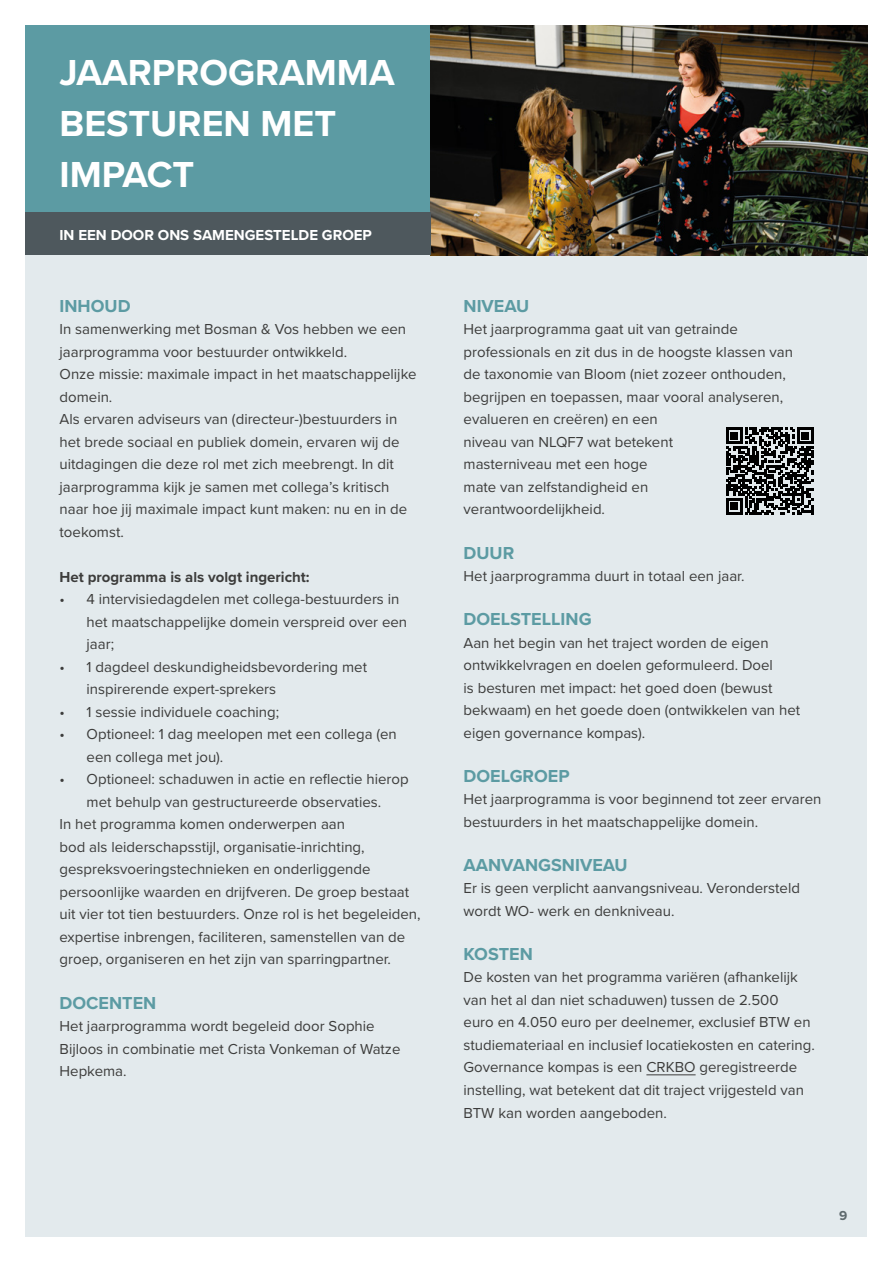
<style>
.page{position:relative;width:893px;height:1263px;background:#fff}
.page>*{position:absolute;margin:0;border:0;box-sizing:border-box;transform-origin:0 0}
.t1{font:700 37.5px/51px "Proxima Nova";color:#fff}
.t2{font:700 18px "Proxima Nova";color:#5c9ba3}
.t3{font:15px/22.5px "Proxima Nova";color:#3c3c3b}
.t4{font:700 15px "Proxima Nova";color:#3c3c3b}
.t5{font:700 15px "Proxima Nova";color:#fff}
.t6{font:700 13.5px "Proxima Nova";color:#5f6a6e}
</style>
<div class="page">
<div style="left:26px;top:26px;width:841px;height:1211px;background:#e3eaed"></div>
<hr style="left:646px;top:1074px;width:50px;height:1px;background:#3c3c3b">
<div style="left:26px;top:26px;width:405px;height:191px;background:#5c9ba3"></div>
<img style="left:431px;top:26px;width:436px;height:229px">
<div style="left:26px;top:213px;width:405px;height:42px;background:#4e585d"></div>
<svg style="left:726px;top:427px;width:87px;height:88px"></svg>
<h1 class="t1" style="left:60px;top:46px;width:337px">JAARPROGRAMMA<br>BESTUREN MET<br>IMPACT</h1>
<p class="t5" style="left:60px;top:224px;width:314px">IN EEN DOOR ONS SAMENGESTELDE GROEP</p>
<p class="t2" style="left:60px;top:292px;width:73px">INHOUD</p>
<p class="t3" style="left:60px;top:317px;width:358px">In samenwerking met Bosman &amp; Vos hebben we een jaarprogramma voor bestuurder ontwikkeld.<br>Onze missie: maximale impact in het maatschappelijke domein.<br>Als ervaren adviseurs van (directeur-)bestuurders in het brede sociaal en publiek domein, ervaren wij de uitdagingen die deze rol met zich meebrengt. In dit jaarprogramma kijk je samen met collega’s kritisch naar hoe jij maximale impact kunt maken: nu en in de toekomst.</p>
<p class="t4" style="left:60px;top:566px;width:252px">Het programma is als volgt ingericht:</p>
<p class="t3" style="left:87px;top:587px;width:322px;text-indent:-27px">• 4 intervisiedagdelen met collega-bestuurders in het maatschappelijke domein verspreid over een jaar;</p>
<p class="t3" style="left:87px;top:655px;width:282px;text-indent:-27px">• 1 dagdeel deskundigheidsbevordering met inspirerende expert-sprekers</p>
<p class="t3" style="left:60px;top:700px;width:221px">• 1 sessie individuele coaching;</p>
<p class="t3" style="left:87px;top:722px;width:312px;text-indent:-27px">• Optioneel: 1 dag meelopen met een collega (en een collega met jou).</p>
<p class="t3" style="left:60px;top:767px;width:351px">• Optioneel: schaduwen in actie en reflectie hierop</p>
<p class="t3" style="left:87px;top:790px;width:296px">met behulp van gestructureerde observaties.</p>
<p class="t3" style="left:60px;top:812px;width:287px">In het programma komen onderwerpen aan</p>
<p class="t3" style="left:60px;top:835px;width:307px">bod als leiderschapsstijl, organisatie-inrichting,</p>
<p class="t3" style="left:60px;top:857px;width:312px">gespreksvoeringstechnieken en onderliggende</p>
<p class="t3" style="left:60px;top:880px;width:351px">persoonlijke waarden en drijfveren. De groep bestaat</p>
<p class="t3" style="left:60px;top:902px;width:363px">uit vier tot tien bestuurders. Onze rol is het begeleiden,</p>
<p class="t3" style="left:60px;top:925px;width:347px">expertise inbrengen, faciliteren, samenstellen van de</p>
<p class="t3" style="left:60px;top:947px;width:333px">groep, organiseren en het zijn van sparringpartner.</p>
<p class="t2" style="left:60px;top:989px;width:98px">DOCENTEN</p>
<p class="t3" style="left:60px;top:1014px;width:342px">Het jaarprogramma wordt begeleid door Sophie<br>Bijloos in combinatie met Crista Vonkeman of Watze<br>Hepkema.</p>
<p class="t2" style="left:464px;top:292px;width:67px">NIVEAU</p>
<p class="t3" style="left:464px;top:317px;width:331px">Het jaarprogramma gaat uit van getrainde professionals en zit dus in de hoogste klassen van de taxonomie van Bloom (niet zozeer onthouden, begrijpen en toepassen, maar vooral analyseren, evalueren en creëren) en een<br>niveau van NLQF7 wat betekent<br>masterniveau met een hoge<br>mate van zelfstandigheid en verantwoordelijkheid.</p>
<p class="t2" style="left:464px;top:539px;width:52px">DUUR</p>
<p class="t3" style="left:464px;top:564px;width:282px">Het jaarprogramma duurt in totaal een jaar.</p>
<p class="t2" style="left:464px;top:606px;width:130px">DOELSTELLING</p>
<p class="t3" style="left:464px;top:631px;width:338px">Aan het begin van het traject worden de eigen ontwikkelvragen en doelen geformuleerd. Doel<br>is besturen met impact: het goed doen (bewust bekwaam) en het goede doen (ontwikkelen van het eigen governance kompas).</p>
<p class="t2" style="left:464px;top:762px;width:108px">DOELGROEP</p>
<p class="t3" style="left:464px;top:787px;width:359px">Het jaarprogramma is voor beginnend tot zeer ervaren bestuurders in het maatschappelijke domein.</p>
<p class="t2" style="left:464px;top:851px;width:166px">AANVANGSNIVEAU</p>
<p class="t3" style="left:464px;top:876px;width:338px">Er is geen verplicht aanvangsniveau. Verondersteld wordt WO- werk en denkniveau.</p>
<p class="t2" style="left:464px;top:940px;width:71px">KOSTEN</p>
<p class="t3" style="left:464px;top:965px;width:353px">De kosten van het programma variëren (afhankelijk van het al dan niet schaduwen) tussen de 2.500<br>euro en 4.050 euro per deelnemer, exclusief BTW en studiemateriaal en inclusief locatiekosten en catering.<br>Governance kompas is een CRKBO geregistreerde instelling, wat betekent dat dit traject vrijgesteld van BTW kan worden aangeboden.</p>
<p class="t6" style="left:839px;top:1205px;width:10px">9</p>
</div>
